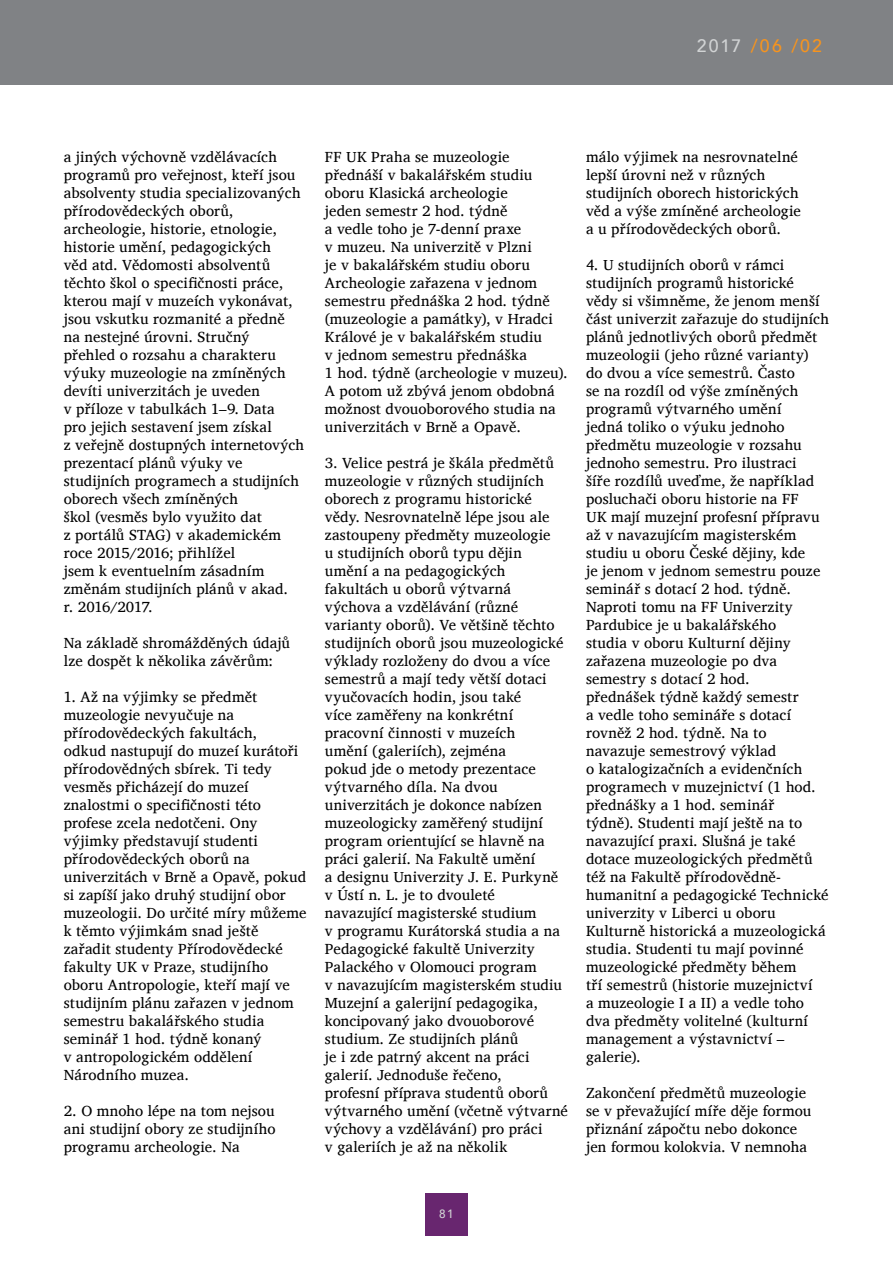
<style>
.page{position:relative;width:893px;height:1263px;background:#fff}
.page>*{position:absolute;margin:0;border:0;box-sizing:border-box;transform-origin:0 0}
.t1{font:500 18px "Avenir";letter-spacing:.125em;color:#f7941e}
.t2{font:15px/18px "Charis SIL";letter-spacing:.01em;color:#000}
.t3{font:500 12px "Avenir";color:#d1d3d4}
.s1{color:#d1d3d4}
</style>
<div class="page">
<div style="left:0;top:0;width:893px;height:85px;background:#808285"></div>
<div style="left:425px;top:1193px;width:43px;height:42px;background:#68266f"></div>
<p class="t1" style="left:697px;top:30px;width:127px"><span class="s1">2017</span> /06 /02</p>
<p class="t2" style="left:64px;top:148px;width:242px">a jiných výchovně vzdělávacích programů pro veřejnost, kteří jsou absolventy studia specializovaných přírodovědeckých oborů, archeologie, historie, etnologie, historie umění, pedagogických<br>věd atd. Vědomosti absolventů těchto škol o specifičnosti práce, kterou mají v muzeích vykonávat, jsou vskutku rozmanité a předně na nestejné úrovni. Stručný přehled o rozsahu a charakteru výuky muzeologie na zmíněných devíti univerzitách je uveden<br>v příloze v tabulkách 1–9. Data<br>pro jejich sestavení jsem získal<br>z veřejně dostupných internetových prezentací plánů výuky ve studijních programech a studijních oborech všech zmíněných<br>škol (vesměs bylo využito dat<br>z portálů STAG) v akademickém roce 2015/2016; přihlížel<br>jsem k eventuelním zásadním změnám studijních plánů v akad.<br>r. 2016/2017.</p>
<p class="t2" style="left:64px;top:634px;width:228px">Na základě shromážděných údajů lze dospět k několika závěrům:</p>
<p class="t2" style="left:64px;top:688px;width:244px">1. Až na výjimky se předmět muzeologie nevyučuje na přírodovědeckých fakultách,<br>odkud nastupují do muzeí kurátoři přírodovědných sbírek. Ti tedy vesměs přicházejí do muzeí znalostmi o specifičnosti této profese zcela nedotčeni. Ony výjimky představují studenti přírodovědeckých oborů na univerzitách v Brně a Opavě, pokud si zapíší jako druhý studijní obor muzeologii. Do určité míry můžeme k těmto výjimkám snad ještě zařadit studenty Přírodovědecké fakulty UK v Praze, studijního oboru Antropologie, kteří mají ve studijním plánu zařazen v jednom semestru bakalářského studia seminář 1 hod. týdně konaný<br>v antropologickém oddělení<br>Národního muzea.</p>
<p class="t2" style="left:64px;top:1102px;width:213px;text-align:justify">2. O mnoho lépe na tom nejsou ani studijní obory ze studijního programu archeologie. Na</p>
<p class="t2" style="left:325px;top:148px;width:244px">FF UK Praha se muzeologie přednáší v bakalářském studiu oboru Klasická archeologie<br>jeden semestr 2 hod. týdně<br>a vedle toho je 7-denní praxe<br>v muzeu. Na univerzitě v Plzni<br>je v bakalářském studiu oboru<br>Archeologie zařazena v jednom semestru přednáška 2 hod. týdně (muzeologie a památky), v Hradci<br>Králové je v bakalářském studiu<br>v jednom semestru přednáška<br>1 hod. týdně (archeologie v muzeu).<br>A potom už zbývá jenom obdobná možnost dvouoborového studia na univerzitách v Brně a Opavě.</p>
<p class="t2" style="left:325px;top:454px;width:245px">3. Velice pestrá je škála předmětů muzeologie v různých studijních oborech z programu historické vědy. Nesrovnatelně lépe jsou ale zastoupeny předměty muzeologie<br>u studijních oborů typu dějin umění a na pedagogických fakultách u oborů výtvarná výchova a vzdělávání (různé varianty oborů). Ve většině těchto studijních oborů jsou muzeologické výklady rozloženy do dvou a více semestrů a mají tedy větší dotaci vyučovacích hodin, jsou také<br>více zaměřeny na konkrétní pracovní činnosti v muzeích<br>umění (galeriích), zejména<br>pokud jde o metody prezentace výtvarného díla. Na dvou univerzitách je dokonce nabízen muzeologicky zaměřený studijní program orientující se hlavně na práci galerií. Na Fakultě umění<br>a designu Univerzity J. E. Purkyně v Ústí n. L. je to dvouleté<br>navazující magisterské studium<br>v programu Kurátorská studia a na<br>Pedagogické fakultě Univerzity<br>Palackého v Olomouci program<br>v navazujícím magisterském studiu<br>Muzejní a galerijní pedagogika, koncipovaný jako dvouoborové studium. Ze studijních plánů<br>je i zde patrný akcent na práci galerií. Jednoduše řečeno,<br>profesní příprava studentů oborů výtvarného umění (včetně výtvarné výchovy a vzdělávání) pro práci<br>v galeriích je až na několik</p>
<p class="t2" style="left:586px;top:148px;width:216px">málo výjimek na nesrovnatelné lepší úrovni než v různých studijních oborech historických věd a výše zmíněné archeologie a u přírodovědeckých oborů.</p>
<p class="t2" style="left:586px;top:256px;width:245px">4. U studijních oborů v rámci studijních programů historické vědy si všimněme, že jenom menší část univerzit zařazuje do studijních plánů jednotlivých oborů předmět muzeologii (jeho různé varianty) do dvou a více semestrů. Často<br>se na rozdíl od výše zmíněných programů výtvarného umění<br>jedná toliko o výuku jednoho předmětu muzeologie v rozsahu jednoho semestru. Pro ilustraci<br>šíře rozdílů uveďme, že například posluchači oboru historie na FF<br>UK mají muzejní profesní přípravu až v navazujícím magisterském studiu u oboru České dějiny, kde<br>je jenom v jednom semestru pouze seminář s dotací 2 hod. týdně.<br>Naproti tomu na FF Univerzity<br>Pardubice je u bakalářského<br>studia v oboru Kulturní dějiny zařazena muzeologie po dva semestry s dotací 2 hod.<br>přednášek týdně každý semestr<br>a vedle toho semináře s dotací rovněž 2 hod. týdně. Na to navazuje semestrový výklad<br>o katalogizačních a evidenčních programech v muzejnictví (1 hod. přednášky a 1 hod. seminář<br>týdně). Studenti mají ještě na to navazující praxi. Slušná je také dotace muzeologických předmětů též na Fakultě přírodovědně&shy;humanitní a pedagogické Technické univerzity v Liberci u oboru<br>Kulturně historická a muzeologická studia. Studenti tu mají povinné muzeologické předměty během<br>tří semestrů (historie muzejnictví<br>a muzeologie I a II) a vedle toho dva předměty volitelné (kulturní management a výstavnictví – galerie).</p>
<p class="t2" style="left:586px;top:1084px;width:227px">Zakončení předmětů muzeologie se v převažující míře děje formou přiznání zápočtu nebo dokonce jen formou kolokvia. V nemnoha</p>
<p class="t3" style="left:439px;top:1203px;width:16px">81</p>
</div>
